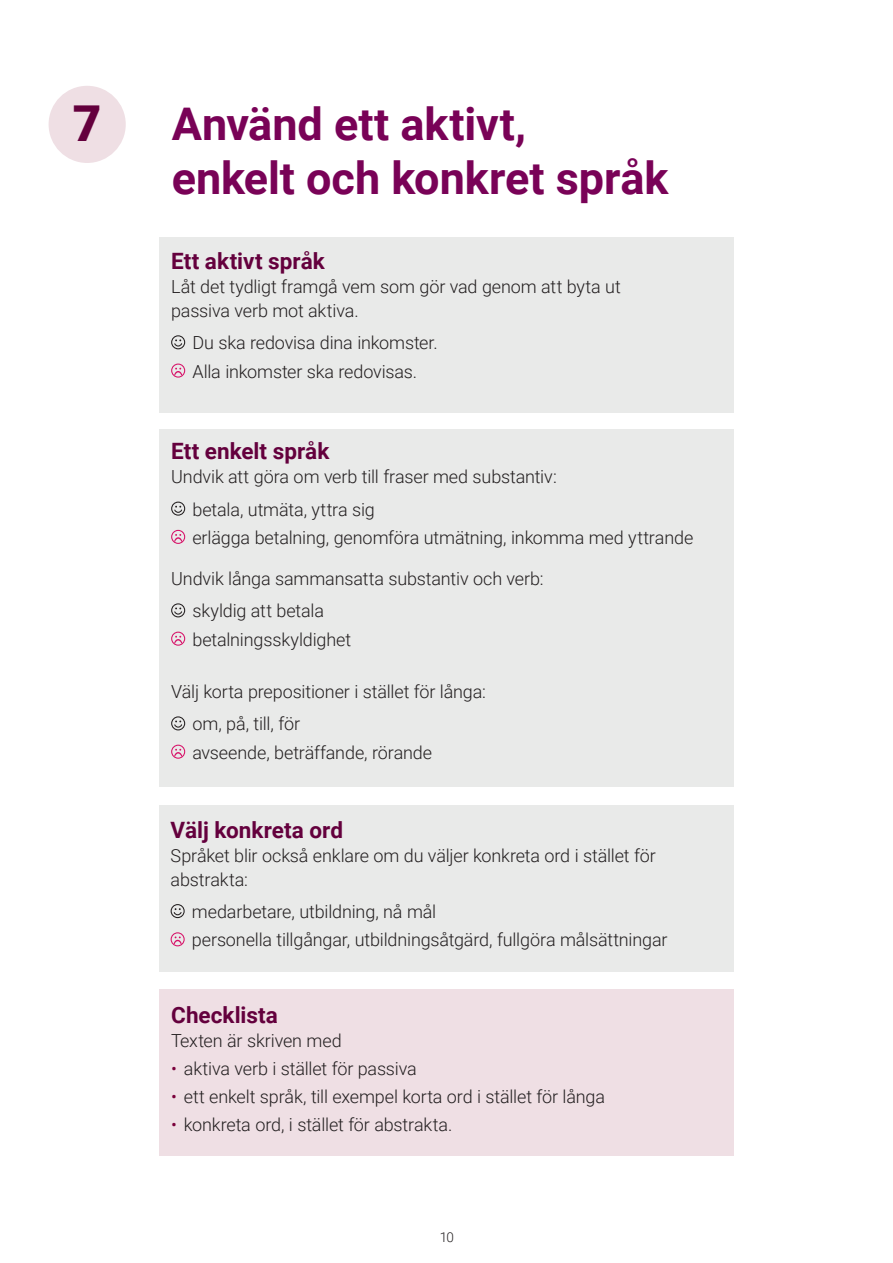
<style>
.page{position:relative;width:893px;height:1263px;background:#fff}
.page>*{position:absolute;margin:0;border:0;box-sizing:border-box;transform-origin:0 0}
.Siffra{font:900 49.5px "Roboto";color:#64003d}
.t1{font:700 45px/54px "Roboto";color:#790257}
.t2{font:700 22.5px "Roboto";color:#64003d}
.Brödtext_-_lista{font:300 18px "Roboto";letter-spacing:-.01em;color:#231f20}
.Brödtext_innan_punkt{font:300 18px/24px "Roboto";letter-spacing:-.01em;color:#231f20}
.Brödtext_-_punktlist{font:300 18px "Roboto";letter-spacing:-.01em;color:#231f20}
.Brödtext{font:300 18px "Roboto";letter-spacing:-.005em;color:#231f20}
.t3{font:300 13.5px "Roboto";color:#231f20}
.s1{color:#7a003b}
</style>
<div class="page">
<div style="left:159px;top:237px;width:574px;height:175px;background:#e9eae9"></div>
<div style="left:159px;top:429px;width:574px;height:358px;background:#e9eae9"></div>
<svg style="left:171px;top:335px;width:14px;height:14px"></svg>
<svg style="left:171px;top:364px;width:14px;height:14px"></svg>
<svg style="left:171px;top:502px;width:14px;height:14px"></svg>
<svg style="left:171px;top:530px;width:14px;height:14px"></svg>
<svg style="left:171px;top:603px;width:14px;height:14px"></svg>
<svg style="left:171px;top:632px;width:14px;height:14px"></svg>
<svg style="left:171px;top:716px;width:14px;height:14px"></svg>
<svg style="left:171px;top:745px;width:14px;height:14px"></svg>
<div style="left:49px;top:86px;width:77px;height:77px;background:#efdfe4;border-radius:50%"></div>
<div style="left:159px;top:989px;width:574px;height:166px;background:#efdfe4"></div>
<div style="left:159px;top:805px;width:574px;height:167px;background:#e9eae9"></div>
<svg style="left:171px;top:904px;width:14px;height:14px"></svg>
<svg style="left:171px;top:932px;width:14px;height:14px"></svg>
<p class="Siffra" style="left:73px;top:89px;width:30px">7</p>
<h1 class="t1" style="left:172px;top:95px;width:498px">Använd ett aktivt,<br>enkelt och konkret språk</h1>
<h2 class="t2" style="left:171px;top:245px;width:155px">Ett aktivt språk</h2>
<p class="Brödtext_innan_punkt" style="left:171px;top:274px;width:451px">Låt det tydligt framgå vem som gör vad genom att byta ut passiva verb mot aktiva.</p>
<p class="Brödtext_-_lista" style="left:192px;top:330px;width:247px">Du ska redovisa dina inkomster.</p>
<p class="Brödtext_-_lista" style="left:192px;top:359px;width:226px">Alla inkomster ska redovisas.</p>
<h2 class="t2" style="left:171px;top:435px;width:160px">Ett enkelt språk</h2>
<p class="Brödtext_innan_punkt" style="left:171px;top:464px;width:387px">Undvik att göra om verb till fraser med substantiv:</p>
<p class="Brödtext_-_lista" style="left:192px;top:497px;width:184px">betala, utmäta, yttra sig</p>
<p class="Brödtext_-_lista" style="left:192px;top:525px;width:502px">erlägga betalning, genomföra utmätning, inkomma med yttrande</p>
<p class="Brödtext_innan_punkt" style="left:171px;top:566px;width:374px">Undvik långa sammansatta substantiv och verb:</p>
<p class="Brödtext_-_lista" style="left:192px;top:598px;width:133px">skyldig att betala</p>
<p class="Brödtext_-_lista" style="left:192px;top:627px;width:160px">betalningsskyldighet</p>
<p class="Brödtext_innan_punkt" style="left:171px;top:679px;width:316px">Välj korta prepositioner i stället för långa:</p>
<p class="Brödtext_-_lista" style="left:192px;top:711px;width:109px">om, på, till, för</p>
<p class="Brödtext_-_lista" style="left:192px;top:740px;width:241px">avseende, beträffande, rörande</p>
<h2 class="t2" style="left:171px;top:814px;width:174px">Välj konkreta ord</h2>
<p class="Brödtext_innan_punkt" style="left:171px;top:842px;width:487px">Språket blir också enklare om du väljer konkreta ord i stället för abstrakta:</p>
<p class="Brödtext_-_lista" style="left:192px;top:899px;width:246px">medarbetare, utbildning, nå mål</p>
<p class="Brödtext_-_lista" style="left:192px;top:927px;width:477px">personella tillgångar, utbildningsåtgärd, fullgöra målsättningar</p>
<h2 class="t2" style="left:171px;top:999px;width:108px">Checklista</h2>
<p class="Brödtext" style="left:171px;top:1027px;width:172px">Texten är skriven med</p>
<p class="Brödtext_-_punktlist" style="left:171px;top:1056px;width:247px"><span class="s1">•</span> aktiva verb i stället för passiva</p>
<p class="Brödtext_-_punktlist" style="left:171px;top:1084px;width:435px"><span class="s1">•</span> ett enkelt språk, till exempel korta ord i stället för långa</p>
<p class="Brödtext_-_punktlist" style="left:171px;top:1112px;width:283px"><span class="s1">•</span> konkreta ord, i stället för abstrakta.</p>
<p class="t3" style="left:440px;top:1228px;width:16px">10</p>
</div>
